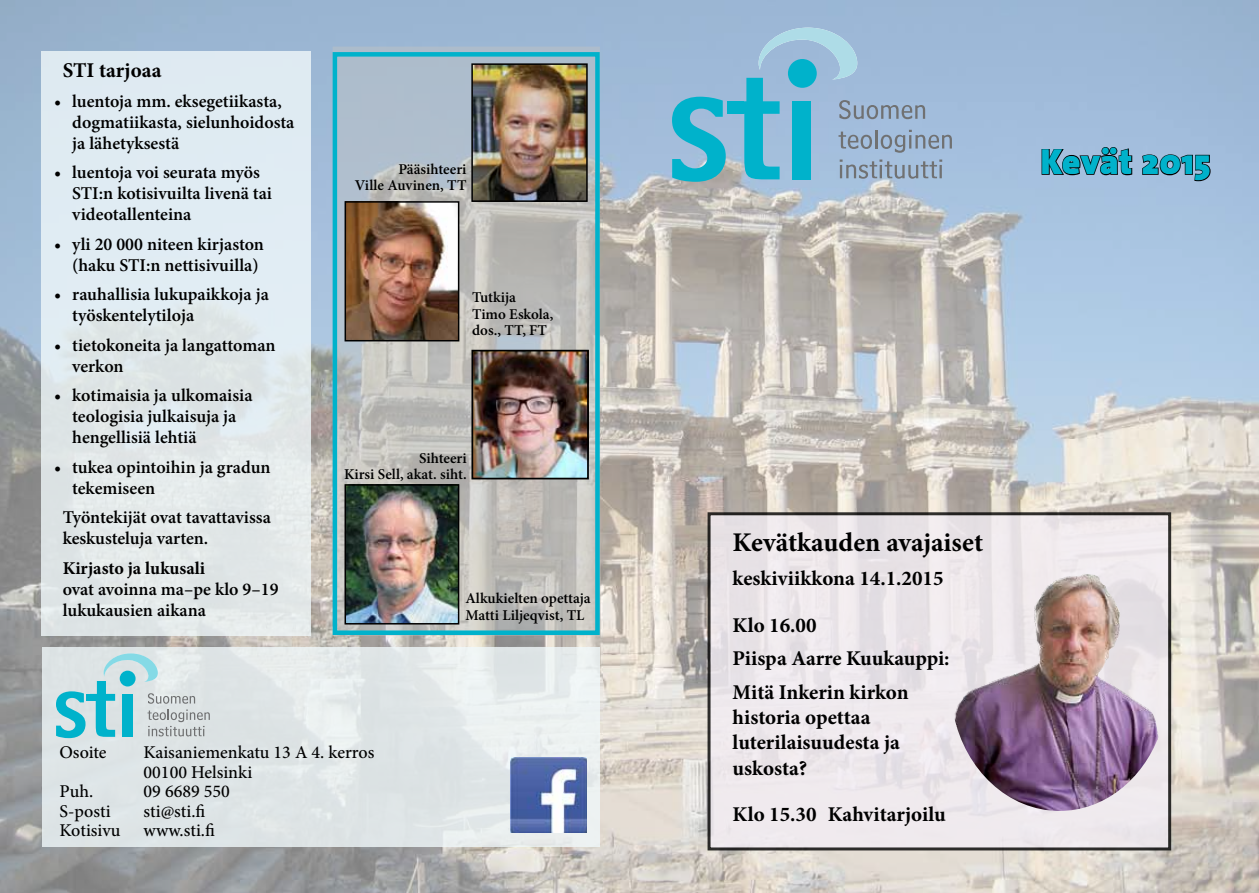
<style>
.page{position:relative;width:1259px;height:893px;background:#fff}
.page>*{position:absolute;margin:0;border:0;box-sizing:border-box;transform-origin:0 0}
.t1{font:36px "The Sans Black Plain";letter-spacing:.005em;color:#00b2cb}
.t2{font:700 27px "Minion Pro";color:#000}
.t3{font:700 21px/33.8px "Minion Pro";color:#000}
.t4{font:600 18px/21px "Minion Pro";color:#000}
.t5{font:500 18px/19.5px "Minion Pro";color:#000}
.t6{font:700 18px "Minion Pro";color:#000}
.t7{font:600 15px/16.5px "Minion Pro";color:#000;text-align:right}
</style>
<div class="page">
<img style="left:0;top:0;width:1259px;height:893px">
<svg style="left:333px;top:47px;width:267px;height:589px;background:#bbbebe"></svg>
<svg style="left:1040px;top:146px;width:93px;height:33px;background:#7b8fa7"></svg>
<svg style="left:1140px;top:154px;width:71px;height:28px;background:#7b90a7"></svg>
<svg style="left:672px;top:97px;width:54px;height:85px;background:#45b5cf"></svg>
<div style="left:727px;top:101px;width:17px;height:13px;background:#00b2cb"></div>
<svg style="left:734px;top:28px;width:218px;height:151px;background:#88b7d3"></svg>
<div style="left:41px;top:51px;width:269px;height:585px;background:linear-gradient(to right,#dfe8ec,#e2eaee)"></div>
<img style="left:474px;top:353px;width:112px;height:123px">
<div style="left:471px;top:350px;width:118px;height:129px;border:2px solid #000"></div>
<img style="left:474px;top:66px;width:111px;height:133px">
<div style="left:471px;top:63px;width:117px;height:139px;border:2px solid #000"></div>
<img style="left:347px;top:204px;width:109px;height:134px">
<div style="left:344px;top:201px;width:115px;height:140px;border:2px solid #000"></div>
<img style="left:347px;top:487px;width:109px;height:134px">
<div style="left:344px;top:484px;width:115px;height:140px;border:2px solid #000"></div>
<div style="left:43px;top:647px;width:557px;height:200px;background:linear-gradient(to right,#dbe2e4,#e8eded)"></div>
<svg style="left:56px;top:653px;width:154px;height:85px;background:#b1d7dc"></svg>
<div style="left:333px;top:52px;width:267px;height:583px;border:4px solid #00b2cb"></div>
<img style="left:510px;top:757px;width:77px;height:75px">
<svg style="left:711px;top:516px;width:456px;height:330px;background:#e5dde3"></svg>
<div style="left:707px;top:512px;width:464px;height:338px;border:3px solid #000"></div>
<img style="left:953px;top:575px;width:127px;height:236px">
<p class="t3" style="left:63px;top:53px;width:100px">STI tarjoaa</p>
<p class="t4" style="left:72px;top:90px;width:224px;text-indent:-18px">• luentoja mm. eksegetiikasta, dogmatiikasta, sielunhoidosta ja lähetyksestä</p>
<p class="t4" style="left:72px;top:162px;width:201px;text-indent:-18px">• luentoja voi seurata myös<br>STI:n kotisivuilta livenä tai videotallenteina</p>
<p class="t4" style="left:54px;top:233px;width:211px;text-align:right">• yli 20 000 niteen kirjaston (haku STI:n nettisivuilla)</p>
<p class="t4" style="left:72px;top:284px;width:198px;text-indent:-18px">• rauhallisia lukupaikkoja ja työskentelytiloja</p>
<p class="t4" style="left:72px;top:334px;width:205px;text-indent:-18px">• tietokoneita ja langattoman verkon</p>
<p class="t4" style="left:72px;top:385px;width:182px;text-indent:-18px">• kotimaisia ja ulkomaisia teologisia julkaisuja ja hengellisiä lehtiä</p>
<p class="t4" style="left:72px;top:456px;width:200px;text-indent:-18px">• tukea opintoihin ja gradun tekemiseen</p>
<p class="t4" style="left:63px;top:507px;width:210px">Työntekijät ovat tavattavissa keskusteluja varten.</p>
<p class="t6" style="left:63px;top:555px;width:144px">Kirjasto ja lukusali</p>
<p class="t4" style="left:63px;top:578px;width:217px">ovat avoinna ma–pe klo 9–19 lukukausien aikana</p>
<p class="t7" style="left:355px;top:161px;width:113px">Pääsihteeri<br>Ville Auvinen, TT</p>
<p class="t7" style="left:472px;top:289px;width:83px;text-align:left">Tutkija<br>Timo Eskola, dos., TT, FT</p>
<p class="t7" style="left:344px;top:450px;width:124px">Sihteeri<br>Kirsi Sell, akat. siht.</p>
<p class="t7" style="left:465px;top:590px;width:127px;text-align:left">Alkukielten opettaja<br>Matti Liljeqvist, TL</p>
<p class="t5" style="left:60px;top:743px;width:49px">Osoite</p>
<p class="t5" style="left:144px;top:743px;width:232px">Kaisaniemenkatu 13 A 4. kerros<br>00100 Helsinki</p>
<p class="t5" style="left:60px;top:782px;width:35px">Puh.</p>
<p class="t5" style="left:144px;top:782px;width:88px">09 6689 550</p>
<p class="t5" style="left:60px;top:801px;width:53px">S-posti</p>
<p class="t5" style="left:144px;top:801px;width:63px">sti@sti.fi</p>
<p class="t5" style="left:60px;top:821px;width:62px">Kotisivu</p>
<p class="t5" style="left:144px;top:821px;width:73px">www.sti.fi</p>
<h1 class="t1" style="left:1040px;top:131px;width:172px">Kevät 2015</h1>
<h2 class="t2" style="left:732px;top:523px;width:252px">Kevätkauden avajaiset</h2>
<p class="t3" style="left:732px;top:561px;width:212px">keskiviikkona 14.1.2015</p>
<p class="t3" style="left:732px;top:608px;width:218px">Klo 16.00<br>Piispa Aarre Kuukauppi:<br>Mitä Inkerin kirkon</p>
<p class="t3" style="left:732px;top:705px;width:169px;line-height:25.2px">historia opettaa luterilaisuudesta ja uskosta?</p>
<p class="t3" style="left:732px;top:797px;width:215px">Klo 15.30 Kahvitarjoilu</p>
</div>
